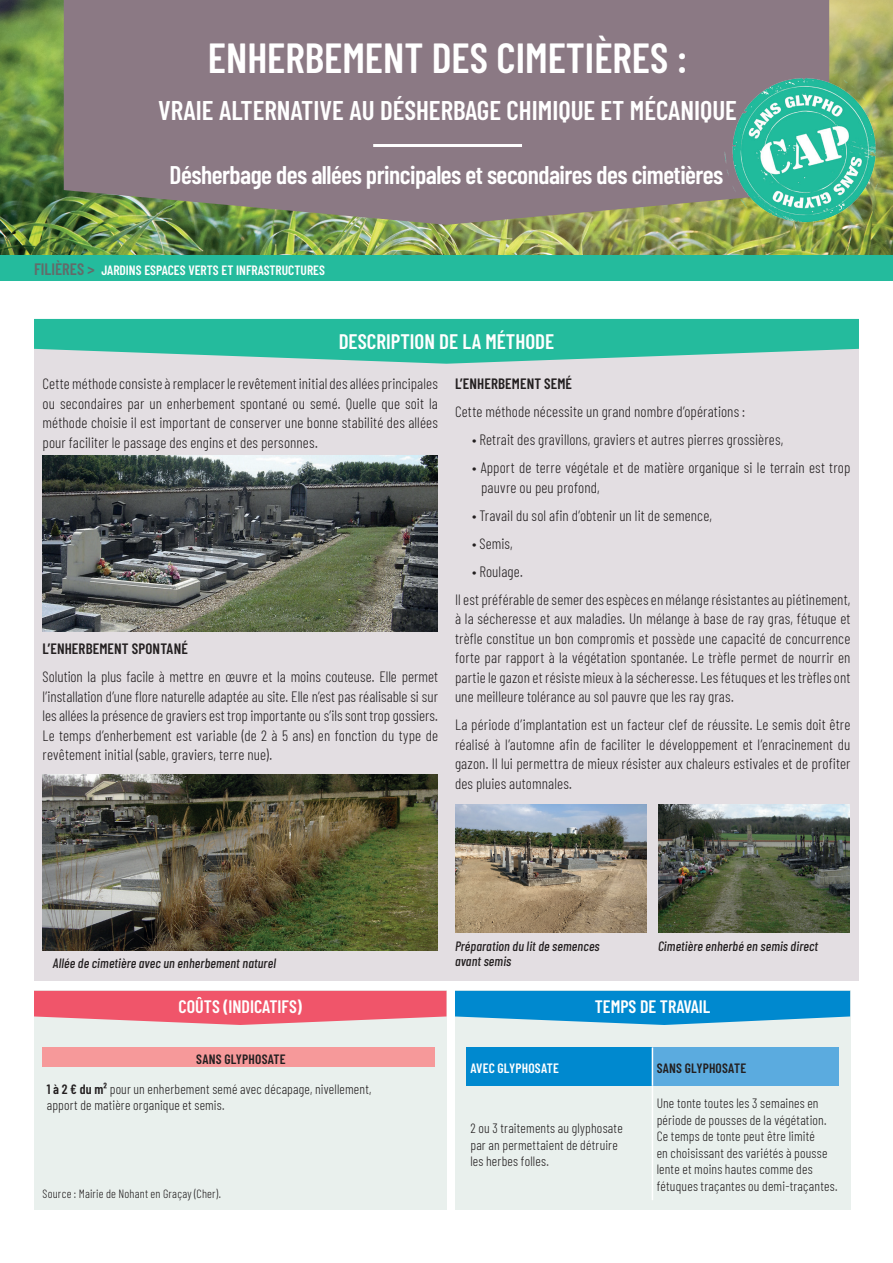
<style>
.page{position:relative;width:893px;height:1263px;background:#fff}
.page>*{position:absolute;margin:0;border:0;box-sizing:border-box;transform-origin:0 0}
.t1{font:600 42px "Barlow Condensed";color:#fff}
.t2{font:600 27px "Barlow Condensed";color:#fff}
.t3{font:600 25.5px "Barlow Condensed";letter-spacing:-.02em;color:#fff}
.t4{font:600 21px "Barlow Condensed";color:#fff}
.t5{font:600 18px "Barlow Condensed";color:#fff}
._8_Content_black_Sou{font:300 15px/19.5px "Barlow Condensed";letter-spacing:.01em;color:#231f20;text-align:justify}
._8_Content_black_Sou-2{font:600 15px "Barlow Condensed";letter-spacing:.01em;color:#231f20}
._8_Content_black_Sou-3{font:300 13.5px/16.5px "Barlow Condensed";letter-spacing:.015em;color:#231f20}
._8_Content_black_Sou-4{font:italic 500 13.5px/15px "Barlow Condensed";letter-spacing:.01em;color:#231f20}
._8_Content_black_Sou-5{font:600 13.5px "Barlow Condensed";color:#fff}
._8_Content_black_Sou-6{font:600 13.5px "Barlow Condensed";letter-spacing:.015em;color:#231f20}
._8_Content_black_Sou-7{font:300 12px "Barlow Condensed";letter-spacing:.015em;color:#231f20}
.s1{font-size:16.5px;color:#626b69}
.s2{font-weight:600}
</style>
<div class="page">
<img style="left:0;top:0;width:893px;height:255px">
<div style="left:0;top:255px;width:893px;height:26px;background:#24bb9d"></div>
<div style="left:34px;top:319px;width:825px;height:661px;background:#e3dee2"></div>
<div style="left:455px;top:991px;width:395px;height:219px;background:#e9f0ed"></div>
<div style="left:34px;top:991px;width:412px;height:219px;background:#e9f0ed"></div>
<svg style="left:34px;top:991px;width:412px;height:34px;background:#ef687a"></svg>
<div style="left:466px;top:1047px;width:186px;height:39px;background:#0089cf"></div>
<div style="left:652px;top:1047px;width:187px;height:39px;background:#5babdf"></div>
<hr style="left:652px;top:1047px;width:1px;height:39px;background:#fff">
<hr style="left:652px;top:1086px;width:1px;height:114px;background:#fff">
<div style="left:43px;top:1047px;width:392px;height:20px;background:#f6999a"></div>
<svg style="left:455px;top:991px;width:395px;height:34px;background:#1d95d2"></svg>
<svg style="left:34px;top:319px;width:825px;height:45px"></svg>
<div style="left:64px;top:0;width:765px;height:225px;background:#8b7984"></div>
<hr style="left:373px;top:144px;width:149px;height:3px;background:#fff">
<img style="left:43px;top:456px;width:394px;height:175px">
<img style="left:43px;top:775px;width:394px;height:175px">
<img style="left:455px;top:805px;width:191px;height:128px">
<img style="left:658px;top:805px;width:191px;height:128px">
<img style="left:722px;top:73px;width:170px;height:159px">
<p class="t1" style="left:208px;top:28px;width:481px">ENHERBEMENT DES CIMETIÈRES :</p>
<p class="t2" style="left:158px;top:91px;width:580px">VRAIE ALTERNATIVE AU DÉSHERBAGE CHIMIQUE ET MÉCANIQUE</p>
<p class="t3" style="left:170px;top:157px;width:555px">Désherbage des allées principales et secondaires des cimetières</p>
<p class="_8_Content_black_Sou-5" style="left:34px;top:261px;width:292px"><span class="s1">FILIÈRES &gt;</span> JARDINS ESPACES VERTS ET INFRASTRUCTURES</p>
<p class="t4" style="left:339px;top:326px;width:217px">DESCRIPTION DE LA MÉTHODE</p>
<p class="_8_Content_black_Sou" style="left:43px;top:373px;width:397px">Cette méthode consiste à remplacer le revêtement initial des allées principales ou secondaires par un enherbement spontané ou semé. Quelle que soit la méthode choisie il est important de conserver une bonne stabilité des allées pour faciliter le passage des engins et des personnes.</p>
<p class="_8_Content_black_Sou-2" style="left:43px;top:638px;width:147px">L’ENHERBEMENT SPONTANÉ</p>
<p class="_8_Content_black_Sou" style="left:43px;top:666px;width:397px">Solution la plus facile à mettre en œuvre et la moins couteuse. Elle permet l’installation d’une flore naturelle adaptée au site. Elle n’est pas réalisable si sur les allées la présence de graviers est trop importante ou s’ils sont trop gossiers.</p>
<p class="_8_Content_black_Sou" style="left:43px;top:724px;width:397px">Le temps d’enherbement est variable (de 2 à 5 ans) en fonction du type de revêtement initial (sable, graviers, terre nue).</p>
<p class="_8_Content_black_Sou-2" style="left:455px;top:373px;width:119px">L’ENHERBEMENT SEMÉ</p>
<p class="_8_Content_black_Sou" style="left:455px;top:401px;width:292px">Cette méthode nécessite un grand nombre d’opérations :</p>
<p class="_8_Content_black_Sou" style="left:472px;top:429px;width:313px">• Retrait des gravillons, graviers et autres pierres grossières,</p>
<p class="_8_Content_black_Sou" style="left:481px;top:457px;width:371px;text-indent:-9px">• Apport de terre végétale et de matière organique si le terrain est trop pauvre ou peu profond,</p>
<p class="_8_Content_black_Sou" style="left:472px;top:504px;width:241px">• Travail du sol afin d’obtenir un lit de semence,</p>
<p class="_8_Content_black_Sou" style="left:472px;top:532px;width:42px">• Semis,</p>
<p class="_8_Content_black_Sou" style="left:472px;top:560px;width:52px">• Roulage.</p>
<p class="_8_Content_black_Sou" style="left:455px;top:588px;width:397px">Il est préférable de semer des espèces en mélange résistantes au piétinement, à la sécheresse et aux maladies. Un mélange à base de ray gras, fétuque et trèfle constitue un bon compromis et possède une capacité de concurrence forte par rapport à la végétation spontanée. Le trèfle permet de nourrir en partie le gazon et résiste mieux à la sécheresse. Les fétuques et les trèfles ont une meilleure tolérance au sol pauvre que les ray gras.</p>
<p class="_8_Content_black_Sou" style="left:455px;top:714px;width:397px">La période d’implantation est un facteur clef de réussite. Le semis doit être réalisé à l’automne afin de faciliter le développement et l’enracinement du gazon. Il lui permettra de mieux résister aux chaleurs estivales et de profiter des pluies automnales.</p>
<p class="_8_Content_black_Sou-4" style="left:53px;top:955px;width:225px">Allée de cimetière avec un enherbement naturel</p>
<p class="t5" style="left:179px;top:994px;width:125px">COÛTS (INDICATIFS)</p>
<p class="_8_Content_black_Sou-6" style="left:196px;top:1050px;width:91px">SANS GLYPHOSATE</p>
<p class="_8_Content_black_Sou-3" style="left:47px;top:1079px;width:326px"><span class="s2">1 à 2 € du m²</span> pour un enherbement semé avec décapage, nivellement, apport de matière organique et semis.</p>
<p class="_8_Content_black_Sou-7" style="left:43px;top:1185px;width:180px">Source : Mairie de Nohant en Graçay (Cher).</p>
<p class="_8_Content_black_Sou-4" style="left:455px;top:938px;width:146px">Préparation du lit de semences avant semis</p>
<p class="_8_Content_black_Sou-4" style="left:658px;top:938px;width:162px">Cimetière enherbé en semis direct</p>
<p class="t5" style="left:595px;top:994px;width:117px">TEMPS DE TRAVAIL</p>
<p class="_8_Content_black_Sou-5" style="left:470px;top:1059px;width:90px">AVEC GLYPHOSATE</p>
<p class="_8_Content_black_Sou-6" style="left:657px;top:1059px;width:91px">SANS GLYPHOSATE</p>
<p class="_8_Content_black_Sou-3" style="left:470px;top:1119px;width:154px">2 ou 3 traitements au glyphosate par an permettaient de détruire les herbes folles.</p>
<p class="_8_Content_black_Sou-3" style="left:657px;top:1094px;width:182px">Une tonte toutes les 3 semaines en période de pousses de la végétation.<br>Ce temps de tonte peut être limité<br>en choisissant des variétés à pousse lente et moins hautes comme des fétuques traçantes ou demi-traçantes.</p>
</div>
